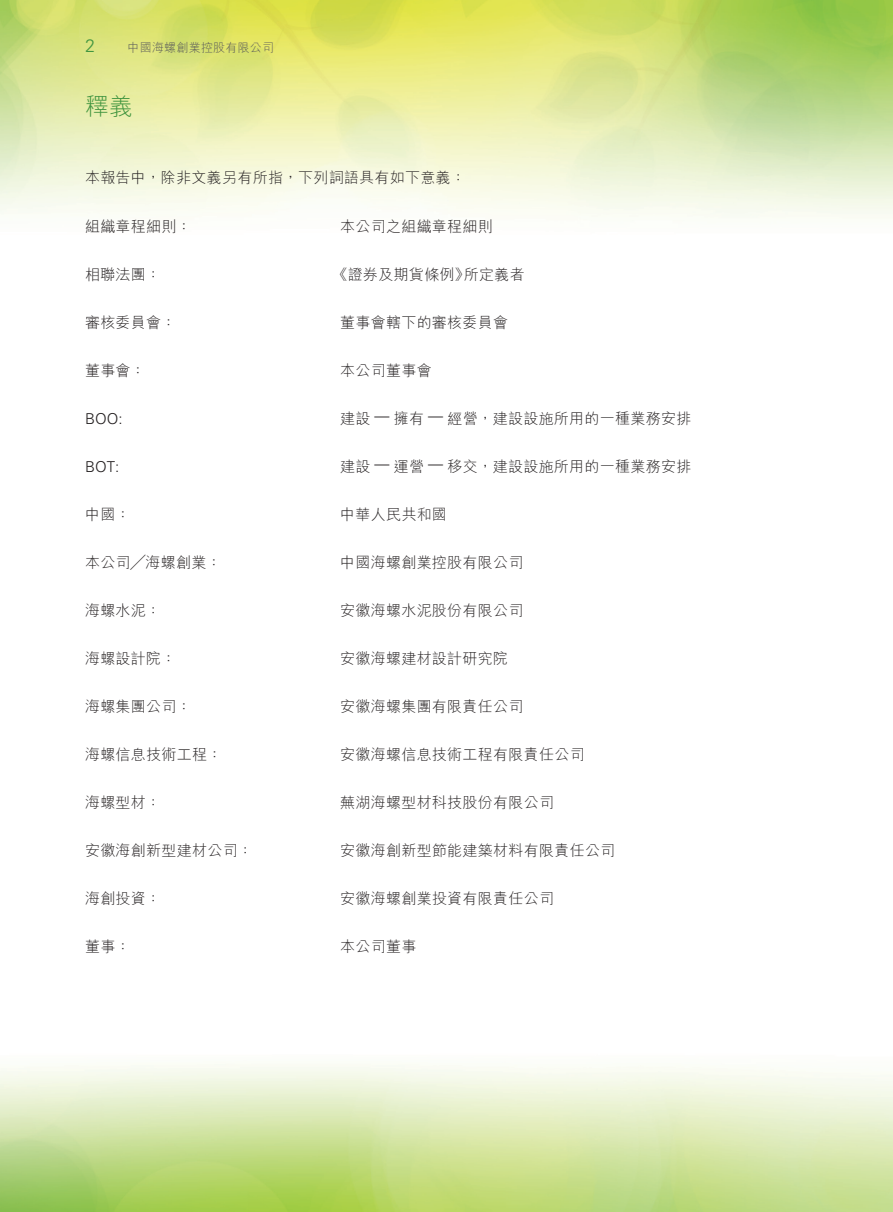
<style>
.page{position:relative;width:893px;height:1212px;background:#fff}
.page>*{position:absolute;margin:0;border:0;box-sizing:border-box;transform-origin:0 0}
.t1{font:300 24px "M Hei HK";color:#419540}
.t2{font:300 18px "Univers LT Std";color:#419540}
._50_Table_txt{font:300 15px "M Hei HK";letter-spacing:.02em;color:#231f20}
._00_txt{font:300 15px "M Hei HK";letter-spacing:.02em;color:#231f20}
._50_Table_txt-2{font:300 15px "Univers LT Std";color:#231f20}
.t3{font:300 12px "M Hei HK";letter-spacing:.02em;color:#57585a}
.s1{font-family:"Univers LT Std"}
</style>
<div class="page">
<img style="left:0;top:0;width:893px;height:1212px">
<p class="t2" style="left:85px;top:35px;width:12px">2</p>
<p class="t3" style="left:128px;top:41px;width:148px">中國海螺創業控股有限公司</p>
<p class="t1" style="left:85px;top:94px;width:50px">釋義</p>
<p class="_00_txt" style="left:85px;top:170px;width:382px">本報告中，除非文義另有所指，下列詞語具有如下意義：</p>
<p class="_50_Table_txt" style="left:85px;top:218px;width:108px">組織章程細則：</p>
<p class="_50_Table_txt" style="left:340px;top:218px;width:154px">本公司之組織章程細則</p>
<p class="_50_Table_txt" style="left:85px;top:266px;width:77px">相聯法團：</p>
<p class="_50_Table_txt" style="left:333px;top:266px;width:194px">《證券及期貨條例》所定義者</p>
<p class="_50_Table_txt" style="left:85px;top:314px;width:93px">審核委員會：</p>
<p class="_50_Table_txt" style="left:340px;top:314px;width:169px">董事會轄下的審核委員會</p>
<p class="_50_Table_txt" style="left:85px;top:362px;width:62px">董事會：</p>
<p class="_50_Table_txt" style="left:340px;top:362px;width:93px">本公司董事會</p>
<p class="_50_Table_txt-2" style="left:85px;top:409px;width:39px">BOO:</p>
<p class="_50_Table_txt" style="left:340px;top:410px;width:353px">建設 <span class="s1">—</span> 擁有 <span class="s1">—</span> 經營，建設設施所用的一種業務安排</p>
<p class="_50_Table_txt-2" style="left:85px;top:457px;width:36px">BOT:</p>
<p class="_50_Table_txt" style="left:340px;top:458px;width:353px">建設 <span class="s1">—</span> 運營 <span class="s1">—</span> 移交，建設設施所用的一種業務安排</p>
<p class="_50_Table_txt" style="left:85px;top:506px;width:47px">中國：</p>
<p class="_50_Table_txt" style="left:340px;top:506px;width:108px">中華人民共和國</p>
<p class="_50_Table_txt" style="left:85px;top:554px;width:138px">本公司╱海螺創業：</p>
<p class="_50_Table_txt" style="left:340px;top:554px;width:185px">中國海螺創業控股有限公司</p>
<p class="_50_Table_txt" style="left:85px;top:602px;width:77px">海螺水泥：</p>
<p class="_50_Table_txt" style="left:340px;top:602px;width:185px">安徽海螺水泥股份有限公司</p>
<p class="_50_Table_txt" style="left:85px;top:650px;width:93px">海螺設計院：</p>
<p class="_50_Table_txt" style="left:340px;top:650px;width:169px">安徽海螺建材設計研究院</p>
<p class="_50_Table_txt" style="left:85px;top:698px;width:108px">海螺集團公司：</p>
<p class="_50_Table_txt" style="left:340px;top:698px;width:185px">安徽海螺集團有限責任公司</p>
<p class="_50_Table_txt" style="left:85px;top:746px;width:139px">海螺信息技術工程：</p>
<p class="_50_Table_txt" style="left:340px;top:746px;width:246px">安徽海螺信息技術工程有限責任公司</p>
<p class="_50_Table_txt" style="left:85px;top:794px;width:77px">海螺型材：</p>
<p class="_50_Table_txt" style="left:340px;top:794px;width:215px">蕪湖海螺型材科技股份有限公司</p>
<p class="_00_txt" style="left:85px;top:842px;width:169px">安徽海創新型建材公司：</p>
<p class="_00_txt" style="left:340px;top:842px;width:277px">安徽海創新型節能建築材料有限責任公司</p>
<p class="_00_txt" style="left:85px;top:890px;width:77px">海創投資：</p>
<p class="_00_txt" style="left:340px;top:890px;width:215px">安徽海螺創業投資有限責任公司</p>
<p class="_50_Table_txt" style="left:85px;top:938px;width:47px">董事：</p>
<p class="_50_Table_txt" style="left:340px;top:938px;width:78px">本公司董事</p>
</div>
